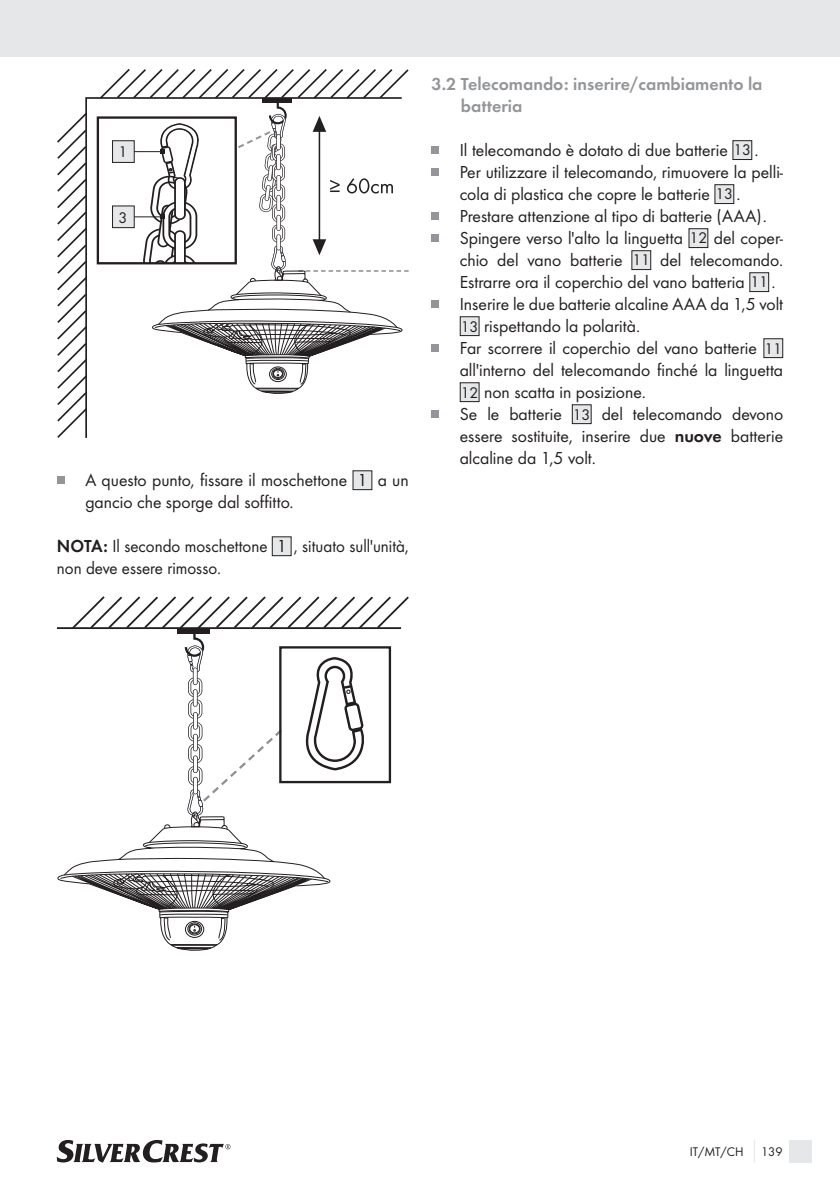
<style>
.page{position:relative;width:840px;height:1191px;background:#fff}
.page>*{position:absolute;margin:0;border:0;box-sizing:border-box;transform-origin:0 0}
.t1{font:18px/22px "Futura Pro";color:#231f20}
.t2{font:18px/22px "Futura Pro";color:#231f20;scale:.96 1}
.t3{font:600 18px/22px "Futura Pro";color:#939598}
.t4{font:16px "Futura Pro";color:#231f20}
.t5{font:13px "Futura Pro";color:#231f20}
.s1{font-weight:600}
.s2{font-size:16px}
</style>
<div class="page">
<div style="left:0;top:0;width:839px;height:57px;background:#e6e7e9"></div>
<div style="left:788px;top:1140px;width:23px;height:22px;background:#e6e7e9"></div>
<svg style="left:57px;top:1140px;width:173px;height:22px"></svg>
<svg style="left:57px;top:111px;width:30px;height:327px"></svg>
<svg style="left:98px;top:68px;width:311px;height:326px"></svg>
<div style="left:57px;top:476px;width:7px;height:7px;background:#939598"></div>
<div style="left:353px;top:471px;width:18px;height:18px;background:#e6e7e9"></div>
<div style="left:272px;top:537px;width:19px;height:18px;background:#e6e7e9"></div>
<div style="left:271px;top:536px;width:20px;height:20px;border:1px solid #231f20"></div>
<svg style="left:57px;top:596px;width:352px;height:355px"></svg>
<div style="left:431px;top:146px;width:7px;height:7px;background:#939598"></div>
<div style="left:732px;top:141px;width:19px;height:18px;background:#e6e7e9"></div>
<div style="left:732px;top:140px;width:19px;height:20px;border:1px solid #231f20"></div>
<div style="left:431px;top:168px;width:7px;height:7px;background:#939598"></div>
<div style="left:714px;top:185px;width:19px;height:18px;background:#e6e7e9"></div>
<div style="left:714px;top:184px;width:19px;height:20px;border:1px solid #231f20"></div>
<div style="left:431px;top:212px;width:7px;height:7px;background:#939598"></div>
<div style="left:431px;top:234px;width:7px;height:7px;background:#939598"></div>
<div style="left:688px;top:229px;width:19px;height:18px;background:#e6e7e9"></div>
<div style="left:688px;top:228px;width:20px;height:20px;border:1px solid #231f20"></div>
<div style="left:631px;top:251px;width:19px;height:18px;background:#e6e7e9"></div>
<div style="left:631px;top:250px;width:20px;height:20px;border:1px solid #231f20"></div>
<div style="left:749px;top:273px;width:19px;height:18px;background:#e6e7e9"></div>
<div style="left:748px;top:272px;width:20px;height:20px;border:1px solid #231f20"></div>
<div style="left:431px;top:300px;width:7px;height:7px;background:#939598"></div>
<div style="left:460px;top:317px;width:19px;height:18px;background:#e6e7e9"></div>
<div style="left:459px;top:316px;width:20px;height:20px;border:1px solid #231f20"></div>
<div style="left:431px;top:344px;width:7px;height:7px;background:#939598"></div>
<div style="left:763px;top:339px;width:19px;height:18px;background:#e6e7e9"></div>
<div style="left:763px;top:338px;width:19px;height:20px;border:1px solid #231f20"></div>
<div style="left:460px;top:383px;width:19px;height:18px;background:#e6e7e9"></div>
<div style="left:459px;top:382px;width:20px;height:20px;border:1px solid #231f20"></div>
<div style="left:431px;top:410px;width:7px;height:7px;background:#939598"></div>
<div style="left:572px;top:405px;width:19px;height:18px;background:#e6e7e9"></div>
<div style="left:571px;top:404px;width:20px;height:20px;border:1px solid #231f20"></div>
<p class="t4" style="left:118px;top:141px;width:10px">1</p>
<p class="t4" style="left:118px;top:206px;width:10px">3</p>
<p class="t1" style="left:85px;top:468px;width:325px">A questo punto, fissare il moschettone 1 a un gancio che sporge dal soffitto.</p>
<p class="t2" style="left:57px;top:534px;width:368px"><span class="s1">NOTA:</span> Il secondo moschettone 1 , situato sull'unità, non deve essere rimosso.</p>
<p class="t3" style="left:460px;top:72px;width:303px;text-indent:-30px">3.2 Telecomando: inserire/cambiamento la batteria</p>
<p class="t1" style="left:459px;top:138px;width:325px">Il telecomando è dotato di due batterie <span class="s2">13</span> .<br>Per utilizzare il telecomando, rimuovere la pelli&shy;cola di plastica che copre le batterie <span class="s2">13</span> .<br>Prestare attenzione al tipo di batterie (AAA).<br>Spingere verso l'alto la linguetta <span class="s2">12</span> del coper&shy;chio del vano batterie <span class="s2">11</span> del telecomando.<br>Estrarre ora il coperchio del vano batteria <span class="s2">11</span> .<br>Inserire le due batterie alcaline AAA da 1,5 volt <span class="s2">13</span> rispettando la polarità.<br>Far scorrere il coperchio del vano batterie <span class="s2">11 </span>all'interno del telecomando finché la linguetta <span class="s2">12</span> non scatta in posizione.<br>Se le batterie <span class="s2">13</span> del telecomando devono essere sostituite, inserire due <span class="s1">nuove</span> batterie alcaline da 1,5 volt.</p>
<p class="t5" style="left:689px;top:1142px;width:55px">IT/MT/CH</p>
<p class="t5" style="left:760px;top:1142px;width:23px">139</p>
</div>
